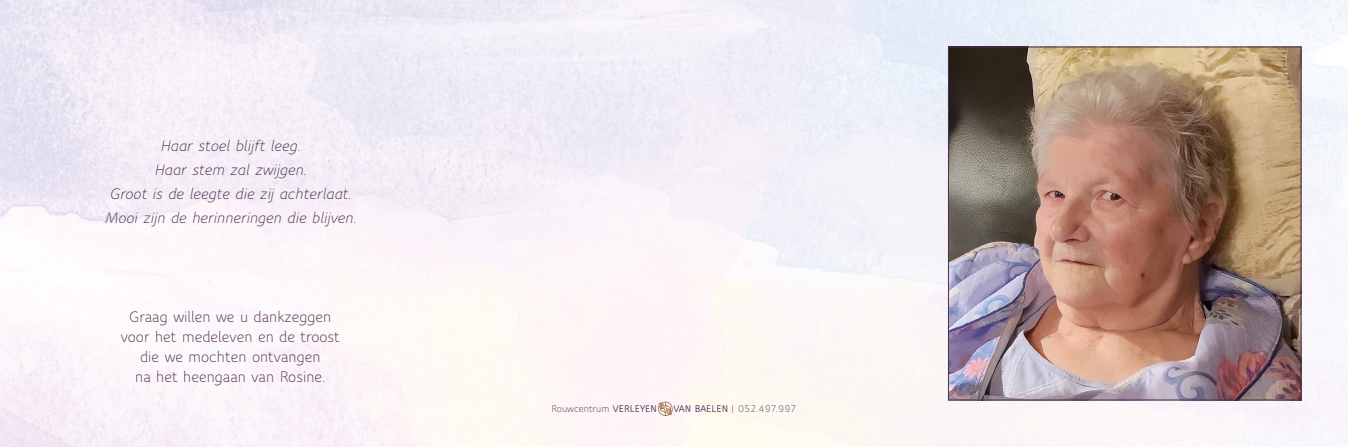
<style>
.page{position:relative;width:1348px;height:447px;background:#fff}
.page>*{position:absolute;margin:0;border:0;box-sizing:border-box;transform-origin:0 0}
.t1{font:italic 16.5px/24px "Speak Pro";color:#502e4e;text-align:center}
.t2{font:16.5px/19.8px "Speak Pro";color:#502e4e;text-align:center}
.t3{font:10.5px "Speak Pro";color:#502e4e}
.s1{font-weight:700}
</style>
<div class="page">
<img style="left:0;top:0;width:1348px;height:49px">
<img style="left:1295px;top:49px;width:53px;height:397px">
<img style="left:0;top:49px;width:970px;height:397px">
<img style="left:970px;top:400px;width:325px;height:46px">
<img style="left:950px;top:49px;width:349px;height:349px">
<div style="left:948px;top:47px;width:353px;height:353px;border:1px solid #502e4e"></div>
<svg style="left:658px;top:401px;width:15px;height:14px"></svg>
<p class="t1" style="left:104px;top:134px;width:253px">Haar stoel blijft leeg.<br>Haar stem zal zwijgen.<br>Groot is de leegte die zij achterlaat.<br>Mooi zijn de herinneringen die blijven.</p>
<p class="t2" style="left:121px;top:307px;width:221px">Graag willen we u dankzeggen voor het medeleven en de troost die we mochten ontvangen<br>na het heengaan van Rosine.</p>
<p class="t3" style="left:551px;top:402px;width:107px">Rouwcentrum <span class="s1">VERLEYEN</span></p>
<p class="t3" style="left:673px;top:402px;width:124px"><span class="s1">VAN BAELEN</span> | 052.497.997</p>
</div>
